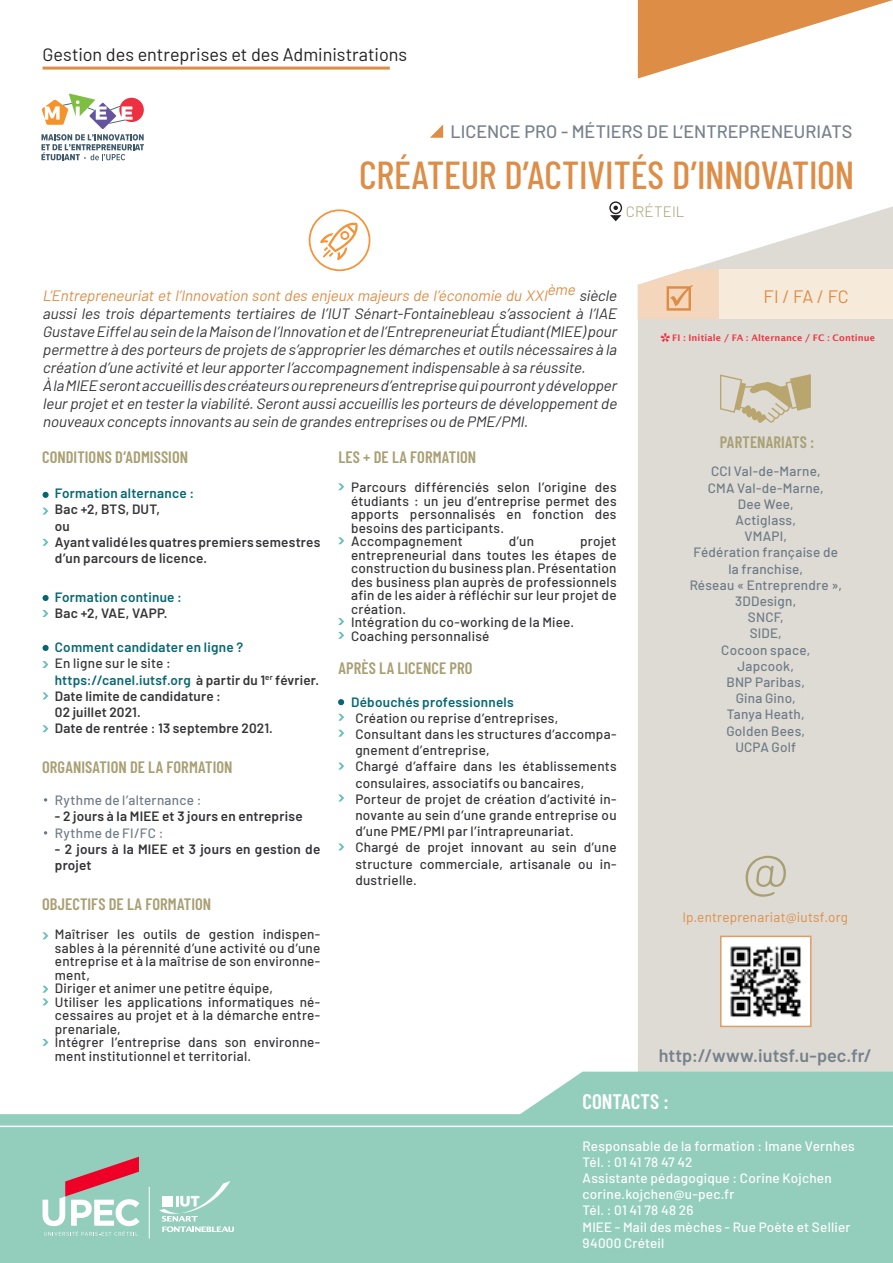
<style>
.page{position:relative;width:893px;height:1263px;background:#fff}
.page>*{position:absolute;margin:0;border:0;box-sizing:border-box;transform-origin:0 0}
.t1{font:300 58.5px "Barlow";color:#a89f73}
.t2{font:500 39px "Barlow Condensed";letter-spacing:-.005em;color:#dd8d46}
.t3{font:600 24px "Lucida Sans";color:#ee2f3e}
.t4{font:600 21px "Barlow Condensed";color:#fff}
.t5{font:18px "Barlow";color:#231f20}
.t6{font:500 18px "Barlow";color:#77818b}
.t7{font:600 18px "Barlow";letter-spacing:.005em;color:#77818b}
.t8{font:18px "Barlow";color:#dd8d46}
.t9{font:600 16.5px "Barlow Condensed";letter-spacing:.005em;color:#a89f73}
.t10{font:italic 15px/18px "Barlow";letter-spacing:-.015em;color:#363639;text-align:justify}
.t11{font:300 15px "Barlow";letter-spacing:.01em;color:#a89f73}
.t12{font:500 13.5px/13.5px "Barlow";letter-spacing:.015em;color:#363639;text-align:justify}
.t13{font:500 13.5px "Barlow";letter-spacing:.015em;color:#6e7b86}
.t14{font:500 13.5px/16.2px "Barlow";letter-spacing:.015em;color:#fff}
.t15{font:600 13.5px/16.2px "Barlow";letter-spacing:.015em;color:#363639}
.t16{font:600 13.5px "Barlow";letter-spacing:.015em;color:#066773}
.t17{font:600 13.5px/16.2px "Barlow";letter-spacing:.015em;color:#333235}
.t18{font:500 13.5px "Barlow";letter-spacing:.02em;color:#707b87}
.t19{font:13.5px "Barlow";letter-spacing:.015em;color:#dd8d46}
.t20{font:600 9px "Lucida Sans";letter-spacing:.015em;color:#ee333f}
.s1{color:#dd8d46}
.s2{color:#363639}
</style>
<div class="page">
<div style="left:638px;top:206px;width:255px;height:865px;background:#dedbd5"></div>
<svg style="left:638px;top:0;width:255px;height:79px"></svg>
<svg style="left:0;top:1071px;width:893px;height:192px;fill:#93cebd"></svg>
<hr style="left:43px;top:67px;width:347px;height:3px;background:#dd8d46">
<hr style="left:0;top:1125px;width:893px;height:2px;background:#fff">
<svg style="left:43px;top:1157px;width:97px;height:79px"></svg>
<hr style="left:149px;top:1187px;width:1px;height:51px;background:#fff">
<svg style="left:159px;top:1181px;width:75px;height:51px;background:#a8d7ca"></svg>
<svg style="left:430px;top:124px;width:13px;height:14px"></svg>
<div style="left:609px;top:201px;width:13px;height:13px;border:1px solid #231f20;border-radius:50%"></div>
<svg style="left:610px;top:206px;width:11px;height:15px"></svg>
<svg style="left:43px;top:508px;width:5px;height:6px"></svg>
<svg style="left:43px;top:539px;width:5px;height:7px"></svg>
<svg style="left:338px;top:537px;width:6px;height:7px"></svg>
<svg style="left:338px;top:618px;width:6px;height:7px"></svg>
<svg style="left:338px;top:632px;width:6px;height:7px"></svg>
<svg style="left:338px;top:714px;width:6px;height:7px"></svg>
<svg style="left:338px;top:730px;width:6px;height:7px"></svg>
<svg style="left:338px;top:763px;width:6px;height:7px"></svg>
<svg style="left:338px;top:794px;width:6px;height:7px"></svg>
<svg style="left:338px;top:843px;width:6px;height:7px"></svg>
<svg style="left:43px;top:610px;width:5px;height:7px"></svg>
<svg style="left:638px;top:269px;width:255px;height:50px;background:#f4e3cf"></svg>
<svg style="left:720px;top:374px;width:91px;height:49px;background:#d0c7af"></svg>
<svg style="left:320px;top:223px;width:38px;height:37px"></svg>
<div style="left:309px;top:209px;width:61px;height:62px;border:2px solid #f69237;border-radius:50%"></div>
<svg style="left:338px;top:483px;width:6px;height:7px"></svg>
<svg style="left:43px;top:492px;width:6px;height:6px"></svg>
<svg style="left:43px;top:595px;width:6px;height:6px"></svg>
<svg style="left:43px;top:645px;width:6px;height:6px"></svg>
<svg style="left:338px;top:699px;width:6px;height:6px"></svg>
<svg style="left:43px;top:725px;width:5px;height:7px"></svg>
<svg style="left:43px;top:932px;width:5px;height:7px"></svg>
<svg style="left:43px;top:661px;width:5px;height:7px"></svg>
<svg style="left:43px;top:986px;width:5px;height:19px"></svg>
<svg style="left:43px;top:1039px;width:5px;height:7px"></svg>
<svg style="left:43px;top:692px;width:5px;height:7px"></svg>
<img style="left:723px;top:939px;width:85px;height:85px">
<div style="left:720px;top:936px;width:91px;height:91px;border:2px solid #dd9e65"></div>
<svg style="left:41px;top:94px;width:103px;height:66px"></svg>
<p class="t5" style="left:43px;top:41px;width:366px">Gestion des entreprises et des Administrations</p>
<p class="t6" style="left:451px;top:118px;width:403px">LICENCE PRO - MÉTIERS DE L’ENTREPRENEURIATS</p>
<p class="t2" style="left:359px;top:147px;width:497px">CRÉATEUR D’ACTIVITÉS D’INNOVATION</p>
<p class="t11" style="left:626px;top:201px;width:60px">CRÉTEIL</p>
<p class="t10" style="left:43px;top:285px;width:579px"><span class="s1">L’Entrepreneuriatetl’Innovation sontdes enjeuxmajeurs de l’économie du XXI</span><sup>ème</sup> siècle aussi les trois départements tertiaires de l’IUT Sénart-Fontainebleau s’associent à l’IAE Gustave Eiffelau sein de la Maison de l’Innovation etde l’EntrepreneuriatÉtudiant(MIEE)pour permettre à des porteurs de projets de s’approprierles démarches etoutils nécessaires à la création d’une activité etleurapporterl’accompagnementindispensable à sa réussite.</p>
<p class="t10" style="left:43px;top:375px;width:579px">À la MIEE serontaccueillis des créateurs ou repreneurs d’entreprise quipourrontydévelopper leurprojeteten testerla viabilité.Serontaussiaccueillis les porteurs de développementde nouveauxconcepts innovants au sein de grandes entreprises ou de PME/PMI.</p>
<p class="t9" style="left:42px;top:445px;width:148px">CONDITIONS D’ADMISSION</p>
<p class="t16" style="left:55px;top:483px;width:141px">Formation alternance :</p>
<p class="t15" style="left:55px;top:500px;width:107px">Bac +2, BTS, DUT,</p>
<p class="t15" style="left:55px;top:517px;width:17px">ou</p>
<p class="t15" style="left:55px;top:533px;width:267px">Ayant validé les quatres premiers semestres d’un parcours de licence.</p>
<p class="t16" style="left:55px;top:587px;width:129px">Formation continue :</p>
<p class="t15" style="left:55px;top:604px;width:114px">Bac +2, VAE, VAPP.</p>
<p class="t16" style="left:55px;top:637px;width:190px">Comment candidater en ligne ?</p>
<p class="t12" style="left:55px;top:656px;width:117px">En ligne sur le site :</p>
<p class="t16" style="left:55px;top:670px;width:266px">https://canel.iutsf.org <span class="s2">à partir du 1</span><sup>er</sup> <span class="s2">février.</span></p>
<p class="t15" style="left:55px;top:687px;width:168px">Date limite de candidature :</p>
<p class="t15" style="left:55px;top:703px;width:87px">02 juillet 2021.</p>
<p class="t15" style="left:55px;top:719px;width:220px">Date de rentrée : 13 septembre 2021.</p>
<p class="t9" style="left:42px;top:755px;width:192px">ORGANISATION DE LA FORMATION</p>
<p class="t18" style="left:55px;top:790px;width:148px">Rythme de l’alternance :</p>
<p class="t17" style="left:55px;top:807px;width:249px">- 2 jours à la MIEE et 3 jours en entreprise</p>
<p class="t18" style="left:55px;top:823px;width:110px">Rythme de FI/FC :</p>
<p class="t17" style="left:55px;top:840px;width:267px">- 2 jours à la MIEE et 3 jours en gestion de projet</p>
<p class="t9" style="left:42px;top:892px;width:171px">OBJECTIFS DE LA FORMATION</p>
<p class="t12" style="left:55px;top:927px;width:267px">Maîtriser les outils de gestion indispen&shy;sables à la pérennité d’une activité ou d’une entreprise et à la maîtrise de son environne&shy;ment,</p>
<p class="t12" style="left:55px;top:981px;width:220px">Diriger et animer une petitre équipe,</p>
<p class="t12" style="left:55px;top:994px;width:267px">Utiliser les applications informatiques né&shy;cessaires au projet et à la démarche entre&shy;prenariale,</p>
<p class="t12" style="left:55px;top:1035px;width:267px">Intégrer l’entreprise dans son environne&shy;ment institutionnel et territorial.</p>
<p class="t9" style="left:338px;top:445px;width:139px">LES + DE LA FORMATION</p>
<p class="t12" style="left:351px;top:480px;width:267px">Parcours différenciés selon l’origine des étudiants : un jeu d’entreprise permet des apports personnalisés en fonction des besoins des participants.</p>
<p class="t12" style="left:351px;top:534px;width:113px">Accompagnement</p>
<p class="t12" style="left:509px;top:534px;width:27px">d’un</p>
<p class="t12" style="left:351px;top:534px;width:267px;text-indent:229px">projet entrepreneurial dans toutes les étapes de construction du business plan. Présentation des business plan auprès de professionnels afin de les aider à réfléchir sur leur projet de création.</p>
<p class="t12" style="left:351px;top:615px;width:225px">Intégration du co-working de la Miee.</p>
<p class="t12" style="left:351px;top:628px;width:140px">Coaching personnalisé</p>
<p class="t9" style="left:338px;top:656px;width:136px">APRÈS LA LICENCE PRO</p>
<p class="t16" style="left:351px;top:692px;width:164px">Débouchés professionnels</p>
<p class="t12" style="left:355px;top:710px;width:204px">Création ou reprise d’entreprises,</p>
<p class="t12" style="left:355px;top:725px;width:263px;line-height:16.2px">Consultant dans les structures d’accompa&shy;gnement d’entreprise,</p>
<p class="t12" style="left:355px;top:757px;width:263px;line-height:16.2px">Chargé d’affaire dans les établissements consulaires, associatifs ou bancaires,</p>
<p class="t12" style="left:355px;top:790px;width:263px;line-height:16.2px">Porteur de projet de création d’activité in&shy;novante au sein d’une grande entreprise ou d’une PME/PMI par l’intrapreunariat.</p>
<p class="t12" style="left:355px;top:838px;width:263px;line-height:16.2px">Chargé de projet innovant au sein d’une structure commerciale, artisanale ou in&shy;dustrielle.</p>
<p class="t8" style="left:764px;top:284px;width:87px">FI / FA / FC</p>
<p class="t3" style="left:660px;top:329px;width:13px">*</p>
<p class="t20" style="left:672px;top:332px;width:204px">FI : Initiale / FA : Alternance / FC : Continue</p>
<p class="t9" style="left:720px;top:430px;width:96px">PARTENARIATS :</p>
<p class="t13" style="left:711px;top:462px;width:111px">CCI Val-de-Marne,</p>
<p class="t13" style="left:708px;top:478px;width:118px">CMA Val-de-Marne,</p>
<p class="t13" style="left:738px;top:494px;width:58px">Dee Wee,</p>
<p class="t13" style="left:736px;top:510px;width:62px">Actiglass,</p>
<p class="t13" style="left:744px;top:526px;width:44px">VMAPI,</p>
<p class="t13" style="left:694px;top:543px;width:146px">Fédération française de</p>
<p class="t13" style="left:728px;top:559px;width:76px">la franchise,</p>
<p class="t13" style="left:690px;top:575px;width:154px">Réseau « Entreprendre »,</p>
<p class="t13" style="left:735px;top:591px;width:63px">3DDesign,</p>
<p class="t13" style="left:748px;top:607px;width:37px">SNCF,</p>
<p class="t13" style="left:750px;top:624px;width:34px">SIDE,</p>
<p class="t13" style="left:721px;top:640px;width:91px">Cocoon space,</p>
<p class="t13" style="left:737px;top:656px;width:58px">Japcook,</p>
<p class="t13" style="left:727px;top:672px;width:80px">BNP Paribas,</p>
<p class="t13" style="left:736px;top:688px;width:62px">Gina Gino,</p>
<p class="t13" style="left:727px;top:705px;width:79px">Tanya Heath,</p>
<p class="t13" style="left:726px;top:721px;width:80px">Golden Bees,</p>
<p class="t13" style="left:735px;top:737px;width:62px">UCPA Golf</p>
<p class="t1" style="left:741px;top:828px;width:50px">@</p>
<p class="t19" style="left:683px;top:907px;width:167px">lp.entreprenariat@iutsf.org</p>
<p class="t7" style="left:659px;top:1042px;width:215px">http://www.iutsf.u-pec.fr/</p>
<p class="t4" style="left:583px;top:1086px;width:88px">CONTACTS :</p>
<p class="t14" style="left:583px;top:1136px;width:274px">Responsable de la formation : Imane Vernhes<br>Tél. : 01 41 78 47 42<br>Assistante pédagogique : Corine Kojchen</p>
<p class="t14" style="left:583px;top:1185px;width:270px">corine.kojchen@u-pec.fr<br>Tél. : 01 41 78 48 26<br>MIEE - Mail des mèches - Rue Poète et Sellier<br>94000 Créteil</p>
</div>
